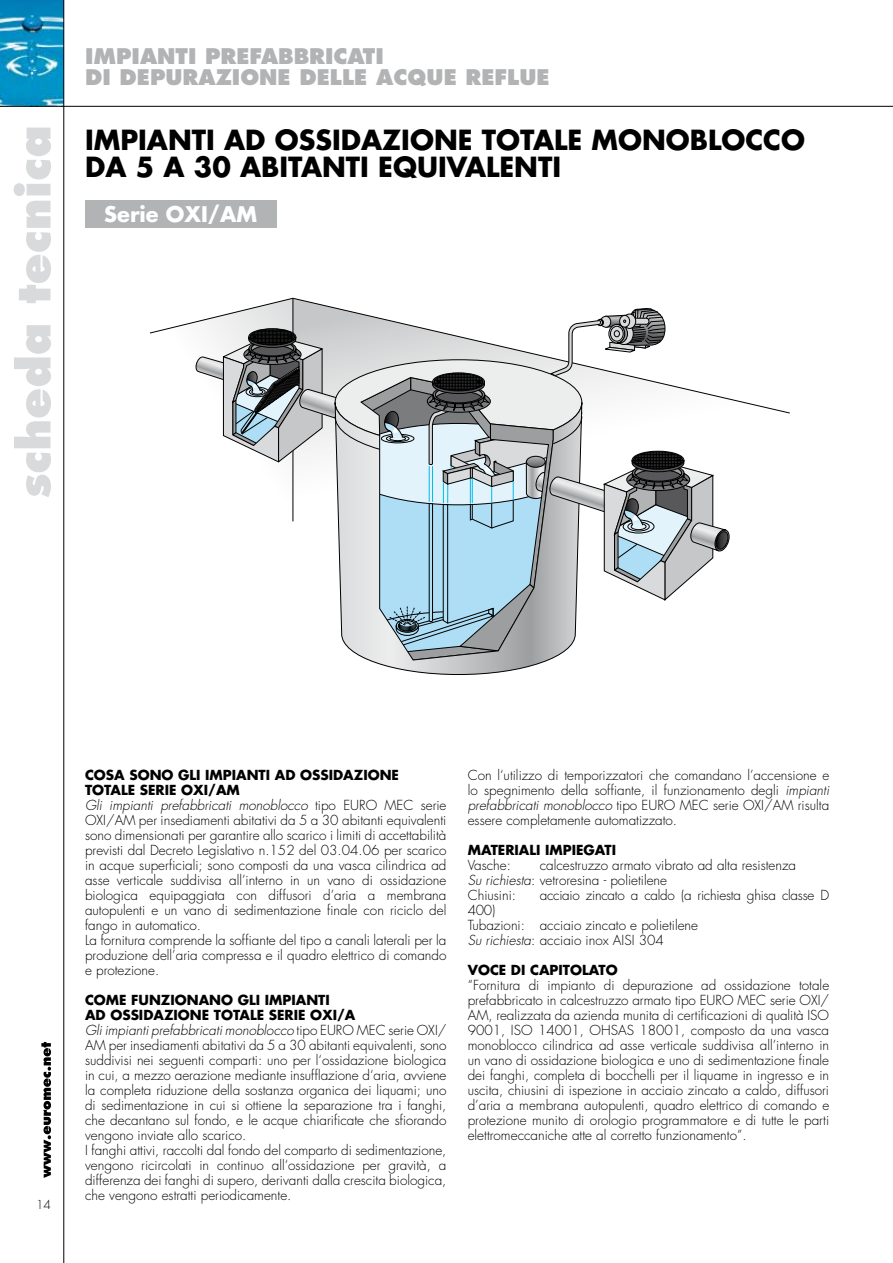
<style>
.page{position:relative;width:893px;height:1263px;background:#fff}
.page>*{position:absolute;margin:0;border:0;box-sizing:border-box;transform-origin:0 0}
.t1{font:700 27px/27px "Futura Std";color:#000}
.t2{font:800 21px/21px "Futura Std";color:#b1b3b4}
.t3{font:700 21px "Futura Std";color:#fff}
.t4{font:300 13.5px/15px "Futura Std";color:#000}
.t5{font:300 13.5px "Futura Std";letter-spacing:-.02em;color:#000}
.t6{font:700 13.5px "Futura Std";color:#000}
.t7{font:300 12px "Futura Std";color:#000}
.s1{font-weight:700}
.s2{font-style:italic}
</style>
<div class="page">
<svg style="left:14px;top:325px;width:37px;height:172px"></svg>
<svg style="left:14px;top:128px;width:37px;height:175px"></svg>
<svg style="left:41px;top:1042px;width:10px;height:136px"></svg>
<img style="left:0;top:0;width:63px;height:106px">
<div style="left:85px;top:200px;width:191px;height:27px;background:#b1b3b4"></div>
<hr style="left:63px;top:0;width:1px;height:1263px;background:#000">
<hr style="left:0;top:106px;width:893px;height:1px;background:#000">
<svg style="left:150px;top:298px;width:580px;height:373px"></svg>
<h2 class="t2" style="left:85px;top:46px;width:466px">IMPIANTI PREFABBRICATI<br>DI DEPURAZIONE DELLE ACQUE REFLUE</h2>
<h1 class="t1" style="left:85px;top:126px;width:721px">IMPIANTI AD OSSIDAZIONE TOTALE MONOBLOCCO<br>DA 5 A 30 ABITANTI EQUIVALENTI</h1>
<h2 class="t3" style="left:104px;top:200px;width:154px">Serie OXI/AM</h2>
<p class="t7" style="left:36px;top:1197px;width:16px">14</p>
<p class="t4" style="left:85px;top:767px;width:363px"><span class="s1">COSA SONO GLI IMPIANTI AD OSSIDAZIONE TOTALE SERIE OXI/AM<br></span><span class="s2">Gli impianti prefabbricati monoblocco</span> tipo EURO MEC serie OXI/AM per insediamenti abitativi da 5 a 30 abitanti equivalenti sono dimensionati per garantire allo scarico i limiti di accettabilità previsti dal Decreto Legislativo n.152 del 03.04.06 per scarico in acque superficiali; sono composti da una vasca cilindrica ad asse verticale suddivisa all’interno in un vano di ossidazione biologica equipaggiata con diffusori d’aria a membrana autopulenti e un vano di sedimentazione finale con riciclo del fango in automatico.<br>La fornitura comprende la soffiante del tipo a canali laterali per la produzione dell’aria compressa e il quadro elettrico di comando e protezione.</p>
<p class="t4" style="left:85px;top:992px;width:363px"><span class="s1">COME FUNZIONANO GLI IMPIANTI<br>AD OSSIDAZIONE TOTALE SERIE OXI/A<br></span><span class="s2">Gli impianti prefabbricati monoblocco</span> tipo EURO MEC serie OXI/ AM per insediamenti abitativi da 5 a 30 abitanti equivalenti, sono suddivisi nei seguenti comparti: uno per l‘ossidazione biologica in cui, a mezzo aerazione mediante insufflazione d‘aria, avviene la completa riduzione della sostanza organica dei liquami; uno di sedimentazione in cui si ottiene la separazione tra i fanghi, che decantano sul fondo, e le acque chiarificate che sfiorando vengono inviate allo scarico.<br>I fanghi attivi, raccolti dal fondo del comparto di sedimentazione, vengono ricircolati in continuo all‘ossidazione per gravità, a differenza dei fanghi di supero, derivanti dalla crescita biologica, che vengono estratti periodicamente.</p>
<p class="t4" style="left:468px;top:767px;width:363px;text-align:justify">Con l‘utilizzo di temporizzatori che comandano l’accensione e lo spegnimento della soffiante, il funzionamento degli <span class="s2">impianti prefabbricati monoblocco</span> tipo EURO MEC serie OXI/AM risulta essere completamente automatizzato.</p>
<p class="t6" style="left:468px;top:840px;width:150px">MATERIALI IMPIEGATI</p>
<p class="t4" style="left:468px;top:857px;width:45px">Vasche:</p>
<p class="t4" style="left:468px;top:857px;width:330px;text-indent:72px">calcestruzzo armato vibrato ad alta resistenza<br><span class="s2">Su richiesta</span>: vetroresina - polietilene<br>Chiusini:</p>
<p class="t5" style="left:540px;top:886px;width:291px">acciaio zincato a caldo (a richiesta ghisa classe D</p>
<p class="t4" style="left:468px;top:902px;width:232px">400)<br>Tubazioni: acciaio zincato e polietilene<br><span class="s2">Su richiesta</span>: acciaio inox AISI 304</p>
<p class="t6" style="left:468px;top:960px;width:151px">VOCE DI CAPITOLATO</p>
<p class="t4" style="left:468px;top:977px;width:363px;text-align:justify">“Fornitura di impianto di depurazione ad ossidazione totale prefabbricato in calcestruzzo armato tipo EURO MEC serie OXI/ AM, realizzata da azienda munita di certificazioni di qualità ISO 9001, ISO 14001, OHSAS 18001, composto da una vasca monoblocco cilindrica ad asse verticale suddivisa all’interno in un vano di ossidazione biologica e uno di sedimentazione finale dei fanghi, completa di bocchelli per il liquame in ingresso e in uscita, chiusini di ispezione in acciaio zincato a caldo, diffusori d’aria a membrana autopulenti, quadro elettrico di comando e protezione munito di orologio programmatore e di tutte le parti elettromeccaniche atte al corretto funzionamento”.</p>
</div>
